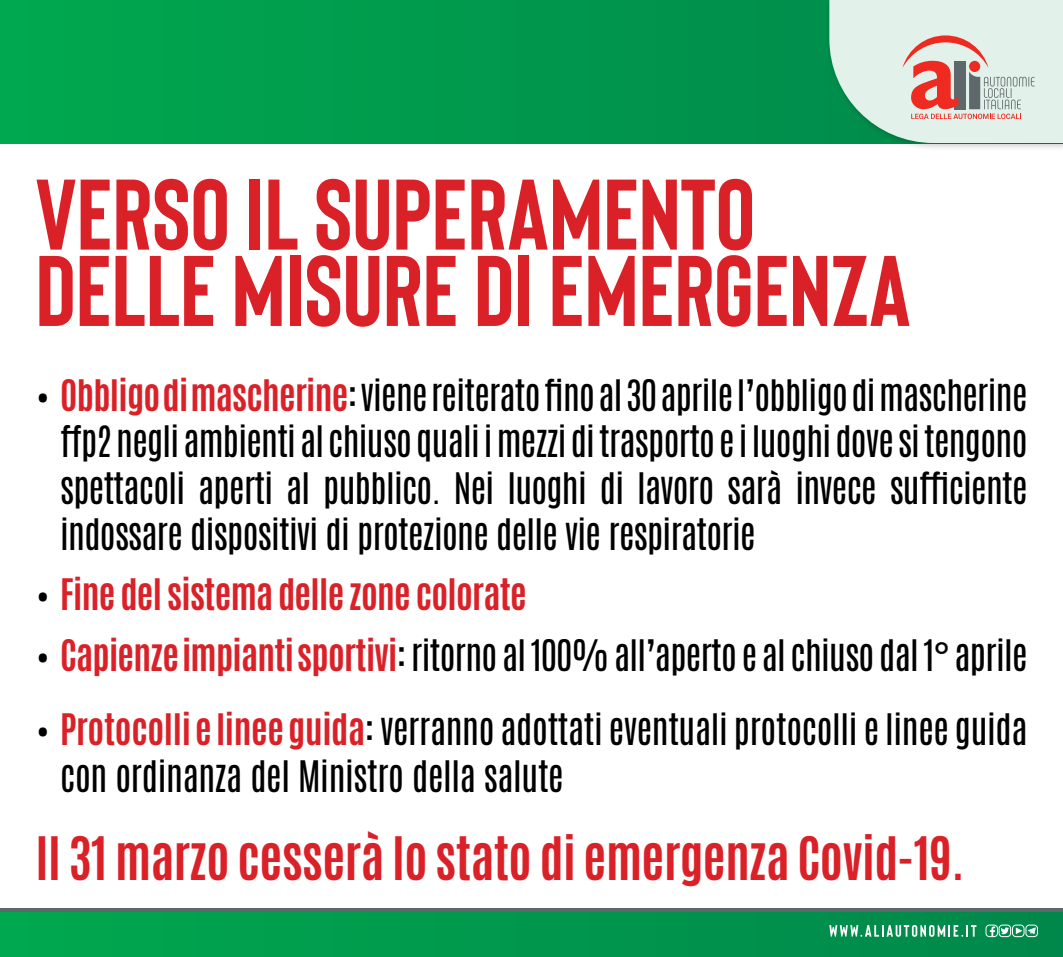
<style>
.page{position:relative;width:1063px;height:957px;background:#fff}
.page>*{position:absolute;margin:0;border:0;box-sizing:border-box;transform-origin:0 0}
.t1{font:700 100px/76.2px "Bison";color:#da2128}
.t2{font:700 50px "Antonio";letter-spacing:-.01em;color:#da2128}
.t3{font:36.25px/46.2px "Antonio";letter-spacing:-.015em;color:#000;text-align:justify}
.t4{font:700 36.25px "Antonio";letter-spacing:-.02em;color:#da2128}
.s1{font-weight:700;color:#da2128}
.s2{font-weight:400;color:#000}
</style>
<div class="page">
<div style="left:0;top:0;width:1063px;height:143px;background:#009b4d"></div>
<div style="left:825px;top:0;width:238px;height:152px;background:#000;opacity:.24"></div>
<svg style="left:829px;top:0;width:234px;height:143px;background:#cdd7cc"></svg>
<div style="left:0;top:912px;width:1063px;height:45px;background:linear-gradient(to right,#00a74e,#02884c)"></div>
<hr style="left:0;top:908px;width:1063px;height:4px;background:#5e676a">
<svg style="left:829px;top:925px;width:147px;height:11px"></svg>
<div style="left:986px;top:924px;width:12px;height:13px;border:1px solid #fff;border-radius:3px"></div>
<svg style="left:990px;top:926px;width:5px;height:10px"></svg>
<div style="left:999px;top:924px;width:12px;height:13px;border:1px solid #fff;border-radius:3px"></div>
<svg style="left:1001px;top:927px;width:8px;height:7px"></svg>
<div style="left:1012px;top:924px;width:12px;height:13px;border:1px solid #fff;border-radius:3px"></div>
<svg style="left:1016px;top:927px;width:6px;height:7px"></svg>
<div style="left:1026px;top:924px;width:12px;height:13px;border:1px solid #fff;border-radius:3px"></div>
<svg style="left:1028px;top:927px;width:8px;height:7px"></svg>
<h1 class="t1" style="left:35px;top:172px;width:877px">VERSO IL SUPERAMENTO<br>DELLE MISURE DI EMERGENZA</h1>
<p class="t3" style="left:60px;top:373px;width:969px;text-indent:-25px">• <span class="s1">Obbligo di mascherine</span>:vienereiteratofinoal30aprilel’obbligodimascherine ffp2negli ambienti al chiuso qualiimezzi ditrasporto e iluoghi dove sitengono spettacoli aperti al pubblico. Nei luoghi di lavoro sarà invece sufficiente indossare dispositivi di protezione delle vie respiratorie</p>
<p class="t4" style="left:35px;top:567px;width:493px"><span class="s2">•</span> Fine del sistema delle zone colorate</p>
<p class="t3" style="left:35px;top:632px;width:994px">• <span class="s1">Capienze impianti sportivi</span>:ritorno al100%all’aperto e al chiuso dal1° aprile</p>
<p class="t3" style="left:60px;top:707px;width:969px;text-indent:-25px">• <span class="s1">Protocolli e linee guida</span>: verranno adottati eventuali protocolli e linee guida con ordinanza del Ministro della salute</p>
<h2 class="t2" style="left:35px;top:821px;width:931px">Il 31 marzo cesserà lo stato di emergenza Covid-19.</h2>
</div>
